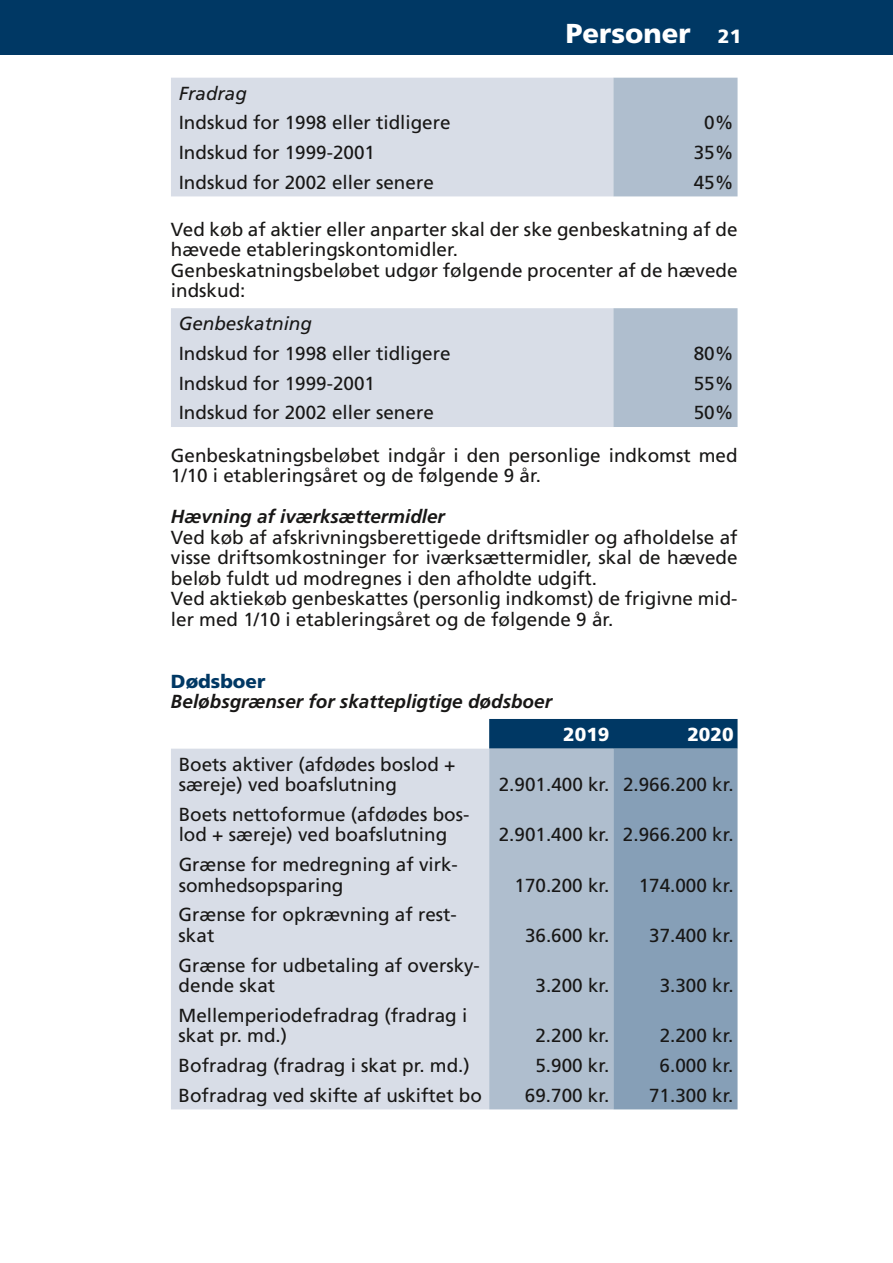
<style>
.page{position:relative;width:893px;height:1263px;background:#fff}
.page>*{position:absolute;margin:0;border:0;box-sizing:border-box;transform-origin:0 0}
.t1{font:900 27.45px "Frutiger LT Std";color:#fff}
.t2{font:18.9px/20.5px "Frutiger LT Std";color:#181716}
.t3{font:italic 700 18.9px/20.5px "Frutiger LT Std";color:#181716}
.t4{font:900 18.9px "Frutiger LT Std";color:#fff}
.s1{font-style:italic}
.s2{font-size:19.2px}
.s3{font-weight:700;font-style:italic}
.s4{font-weight:900;font-style:normal;color:#003864}
</style>
<div class="page">
<div style="left:0;top:0;width:893px;height:54px;background:#003864"></div>
<div style="left:171px;top:78px;width:442px;height:118px;background:#d8dde7"></div>
<div style="left:613px;top:78px;width:124px;height:118px;background:#afbece"></div>
<div style="left:171px;top:308px;width:442px;height:119px;background:#d8dde7"></div>
<div style="left:613px;top:308px;width:124px;height:119px;background:#afbece"></div>
<div style="left:171px;top:749px;width:318px;height:360px;background:#d8dde7"></div>
<svg style="left:489px;top:719px;width:248px;height:390px;background:#8fa6bc"></svg>
<p class="t2" style="left:179px;top:78px;width:273px;line-height:29.7px"><span class="s1">Fradrag<br></span>Indskud for 1998 eller tidligere</p>
<p class="t1" style="left:566px;top:16px;width:177px">Personer <span class="s2">21</span></p>
<p class="t2" style="left:704px;top:113px;width:31px">0%</p>
<p class="t2" style="left:179px;top:142px;width:198px">Indskud for 1999-2001</p>
<p class="t2" style="left:694px;top:142px;width:41px">35%</p>
<p class="t2" style="left:179px;top:172px;width:257px">Indskud for 2002 eller senere</p>
<p class="t2" style="left:694px;top:172px;width:41px">45%</p>
<p class="t2" style="left:171px;top:219px;width:568px">Ved køb af aktier eller anparter skal der ske genbeskatning af de hævede etableringskontomidler .<br>Genbeskatningsbeløbet udgør følgende procenter af de hævede indskud:</p>
<p class="t2" style="left:179px;top:309px;width:273px;line-height:29.7px"><span class="s1">Genbeskatning<br></span>Indskud for 1998 eller tidligere</p>
<p class="t2" style="left:694px;top:343px;width:41px">80%</p>
<p class="t2" style="left:179px;top:373px;width:198px">Indskud for 1999-2001</p>
<p class="t2" style="left:694px;top:373px;width:41px">55%</p>
<p class="t2" style="left:179px;top:402px;width:257px">Indskud for 2002 eller senere</p>
<p class="t2" style="left:694px;top:402px;width:41px">50%</p>
<p class="t2" style="left:171px;top:445px;width:568px">Genbeskatningsbeløbet indgår i den personlige indkomst med<br>1/10 i etableringsåret og de følgende 9 år .</p>
<p class="t2" style="left:171px;top:506px;width:568px"><span class="s3">Hævning af iværksættermidler<br></span>Ved køb af afskrivningsberettigede driftsmidler og afholdelse af visse driftsomkostninger for iværksættermidler, skal de hævede beløb fuldt ud modregnes i den afholdte udgift .<br>Ved aktiekøb genbeskattes (personlig indkomst) de frigivne mid&shy;ler med 1/10 i etableringsåret og de følgende 9 år .</p>
<p class="t3" style="left:171px;top:671px;width:383px"><span class="s4">Dødsboer<br></span>Beløbsgrænser for skattepligtige dødsboer</p>
<p class="t4" style="left:563px;top:723px;width:48px">2019</p>
<p class="t4" style="left:687px;top:723px;width:48px">2020</p>
<p class="t2" style="left:179px;top:754px;width:278px">Boets aktiver (afdødes boslod + særeje) ved boafslutning</p>
<p class="t2" style="left:179px;top:804px;width:292px">Boets nettoformue (afdødes bos&shy;lod + særeje) ved boafslutning</p>
<p class="t2" style="left:179px;top:854px;width:281px">Grænse for medregning af virk&shy;somhedsopsparing</p>
<p class="t2" style="left:179px;top:904px;width:280px">Grænse for opkrævning af rest&shy;skat</p>
<p class="t2" style="left:179px;top:955px;width:303px">Grænse for udbetaling af oversky&shy;dende skat</p>
<p class="t2" style="left:179px;top:1005px;width:290px">Mellemperiodefradrag (fradrag i skat pr . md .)</p>
<p class="t2" style="left:499px;top:774px;width:236px">2 .901 .400 kr . 2 .966 .200 kr .</p>
<p class="t2" style="left:499px;top:825px;width:236px">2 .901 .400 kr . 2 .966 .200 kr .</p>
<p class="t2" style="left:514px;top:875px;width:96px">170 .200 kr .</p>
<p class="t2" style="left:639px;top:875px;width:96px">174 .000 kr .</p>
<p class="t2" style="left:525px;top:925px;width:86px">36 .600 kr .</p>
<p class="t2" style="left:649px;top:925px;width:86px">37 .400 kr .</p>
<p class="t2" style="left:535px;top:975px;width:75px">3 .200 kr .</p>
<p class="t2" style="left:660px;top:975px;width:75px">3 .300 kr .</p>
<p class="t2" style="left:535px;top:1025px;width:75px">2 .200 kr .</p>
<p class="t2" style="left:660px;top:1025px;width:75px">2 .200 kr .</p>
<p class="t2" style="left:179px;top:1055px;width:293px">Bofradrag (fradrag i skat pr . md .)</p>
<p class="t2" style="left:535px;top:1055px;width:75px">5 .900 kr .</p>
<p class="t2" style="left:660px;top:1055px;width:75px">6 .000 kr .</p>
<p class="t2" style="left:179px;top:1085px;width:305px">Bofradrag ved skifte af uskiftet bo</p>
<p class="t2" style="left:525px;top:1085px;width:86px">69 .700 kr .</p>
<p class="t2" style="left:649px;top:1085px;width:86px">71 .300 kr .</p>
</div>
